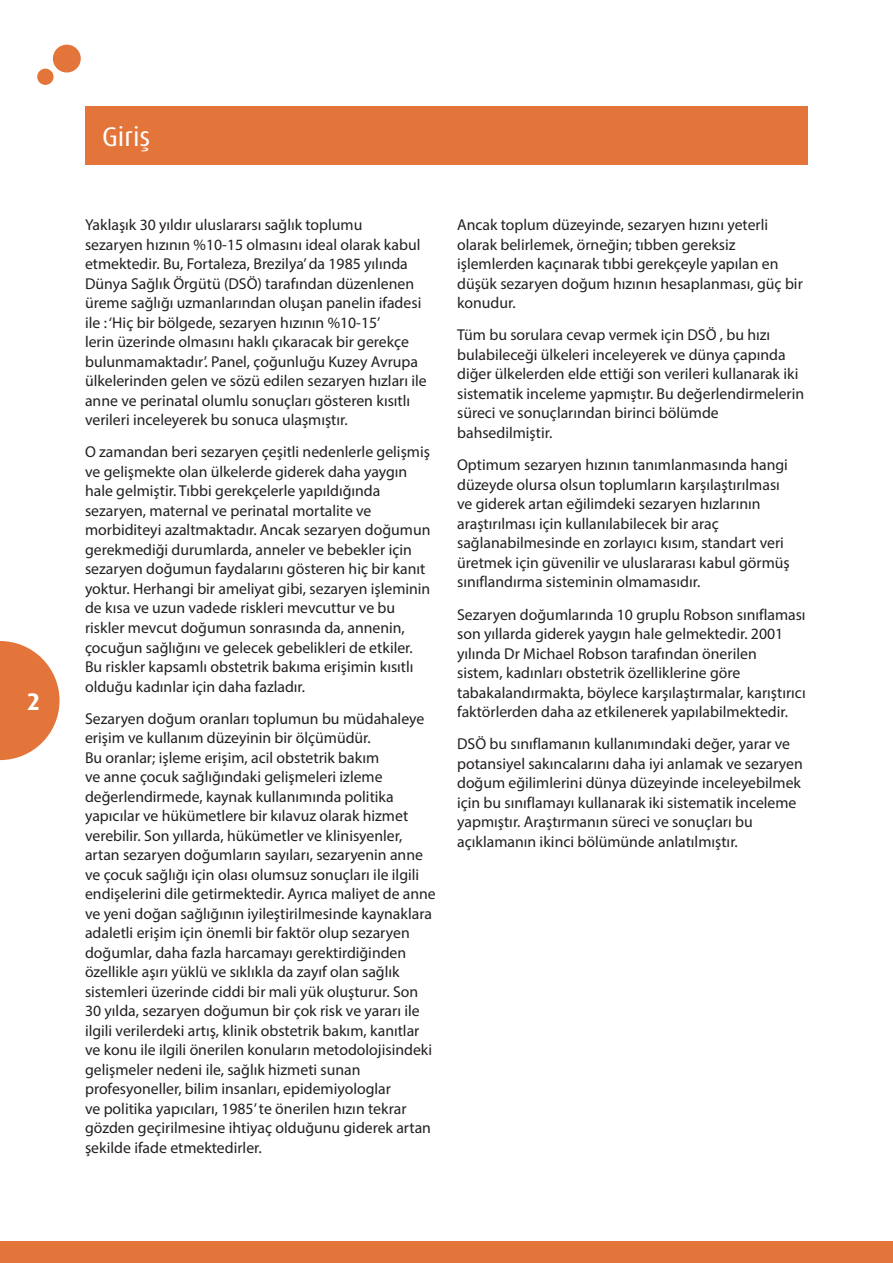
<style>
.page{position:relative;width:893px;height:1263px;background:#fff}
.page>*{position:absolute;margin:0;border:0;box-sizing:border-box;transform-origin:0 0}
.Heading_3{font:27px "Dax Pro";color:#fff}
.t1{font:700 24px "Dax Pro";color:#fff}
.Body_text{font:15.75px/19.5px "Myriad Pro";color:#231f20}
</style>
<div class="page">
<svg style="left:0;top:641px;width:60px;height:119px"></svg>
<div style="left:53px;top:45px;width:28px;height:28px;background:#e3753b;border-radius:50%"></div>
<div style="left:37px;top:69px;width:17px;height:16px;background:#e3753b;border-radius:50%"></div>
<div style="left:0;top:1241px;width:893px;height:22px;background:#e3753b"></div>
<div style="left:85px;top:106px;width:723px;height:59px;background:#e3753b"></div>
<p class="t1" style="left:27px;top:686px;width:15px">2</p>
<p class="Heading_3" style="left:102px;top:120px;width:50px">Giriş</p>
<p class="Body_text" style="left:85px;top:215px;width:343px">Yaklaşık 30 yıldır uluslararsı sağlık toplumu<br>sezaryen hızının %10-15 olmasını ideal olarak kabul etmektedir. Bu, Fortaleza, Brezilya’ da 1985 yılında Dünya Sağlık Örgütü (DSÖ) tarafından düzenlenen üreme sağlığı uzmanlarından oluşan panelin ifadesi ile : ‘Hiç bir bölgede, sezaryen hızının %10-15’<br>lerin üzerinde olmasını haklı çıkaracak bir gerekçe bulunmamaktadır’. Panel, çoğunluğu Kuzey Avrupa ülkelerinden gelen ve sözü edilen sezaryen hızları ile anne ve perinatal olumlu sonuçları gösteren kısıtlı verileri inceleyerek bu sonuca ulaşmıştır.</p>
<p class="Body_text" style="left:85px;top:442px;width:347px">O zamandan beri sezaryen çeşitli nedenlerle gelişmiş ve gelişmekte olan ülkelerde giderek daha yaygın hale gelmiştir. Tıbbi gerekçelerle yapıldığında sezaryen, maternal ve perinatal mortalite ve morbiditeyi azaltmaktadır. Ancak sezaryen doğumun gerekmediği durumlarda, anneler ve bebekler için sezaryen doğumun faydalarını gösteren hiç bir kanıt yoktur. Herhangi bir ameliyat gibi, sezaryen işleminin de kısa ve uzun vadede riskleri mevcuttur ve bu riskler mevcut doğumun sonrasında da, annenin, çocuğun sağlığını ve gelecek gebelikleri de etkiler.<br>Bu riskler kapsamlı obstetrik bakıma erişimin kısıtlı olduğu kadınlar için daha fazladır.</p>
<p class="Body_text" style="left:85px;top:708px;width:352px">Sezaryen doğum oranları toplumun bu müdahaleye erişim ve kullanım düzeyinin bir ölçümüdür.<br>Bu oranlar; işleme erişim, acil obstetrik bakım<br>ve anne çocuk sağlığındaki gelişmeleri izleme değerlendirmede, kaynak kullanımında politika yapıcılar ve hükümetlere bir kılavuz olarak hizmet verebilir. Son yıllarda, hükümetler ve klinisyenler, artan sezaryen doğumların sayıları, sezaryenin anne ve çocuk sağlığı için olası olumsuz sonuçları ile ilgili endişelerini dile getirmektedir. Ayrıca maliyet de anne ve yeni doğan sağlığının iyileştirilmesinde kaynaklara adaletli erişim için önemli bir faktör olup sezaryen doğumlar, daha fazla harcamayı gerektirdiğinden özellikle aşırı yüklü ve sıklıkla da zayıf olan sağlık sistemleri üzerinde ciddi bir mali yük oluşturur. Son 30 yılda, sezaryen doğumun bir çok risk ve yararı ile ilgili verilerdeki artış, klinik obstetrik bakım, kanıtlar ve konu ile ilgili önerilen konuların metodolojisindeki gelişmeler nedeni ile, sağlık hizmeti sunan profesyoneller, bilim insanları, epidemiyologlar<br>ve politika yapıcıları, 1985’ te önerilen hızın tekrar gözden geçirilmesine ihtiyaç olduğunu giderek artan şekilde ifade etmektedirler.</p>
<p class="Body_text" style="left:457px;top:215px;width:347px">Ancak toplum düzeyinde, sezaryen hızını yeterli olarak belirlemek, örneğin; tıbben gereksiz işlemlerden kaçınarak tıbbi gerekçeyle yapılan en düşük sezaryen doğum hızının hesaplanması, güç bir konudur.</p>
<p class="Body_text" style="left:457px;top:325px;width:349px">Tüm bu sorulara cevap vermek için DSÖ , bu hızı bulabileceği ülkeleri inceleyerek ve dünya çapında diğer ülkelerden elde ettiği son verileri kullanarak iki sistematik inceleme yapmıştır. Bu değerlendirmelerin süreci ve sonuçlarından birinci bölümde bahsedilmiştir.</p>
<p class="Body_text" style="left:457px;top:455px;width:334px">Optimum sezaryen hızının tanımlanmasında hangi düzeyde olursa olsun toplumların karşılaştırılması ve giderek artan eğilimdeki sezaryen hızlarının araştırılması için kullanılabilecek bir araç sağlanabilmesinde en zorlayıcı kısım, standart veri üretmek için güvenilir ve uluslararası kabul görmüş sınıflandırma sisteminin olmamasıdır.</p>
<p class="Body_text" style="left:457px;top:604px;width:350px">Sezaryen doğumlarında 10 gruplu Robson sınıflaması son yıllarda giderek yaygın hale gelmektedir. 2001 yılında Dr Michael Robson tarafından önerilen sistem, kadınları obstetrik özelliklerine göre tabakalandırmakta, böylece karşılaştırmalar, karıştırıcı faktörlerden daha az etkilenerek yapılabilmektedir.</p>
<p class="Body_text" style="left:457px;top:734px;width:347px">DSÖ bu sınıflamanın kullanımındaki değer, yarar ve potansiyel sakıncalarını daha iyi anlamak ve sezaryen doğum eğilimlerini dünya düzeyinde inceleyebilmek için bu sınıflamayı kullanarak iki sistematik inceleme yapmıştır. Araştırmanın süreci ve sonuçları bu açıklamanın ikinci bölümünde anlatılmıştır.</p>
</div>
